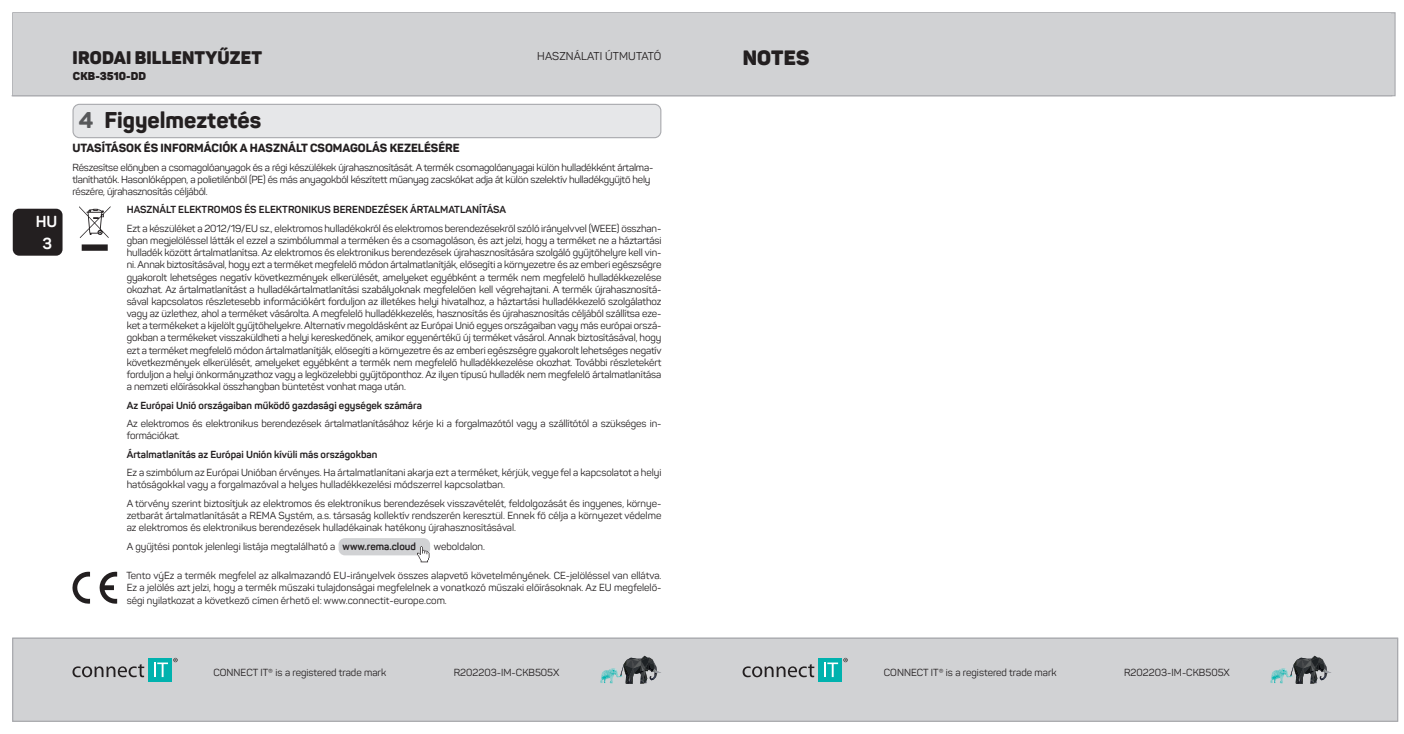
<style>
.page{position:relative;width:1404px;height:734px;background:#fff}
.page>*{position:absolute;margin:0;border:0;box-sizing:border-box;transform-origin:0 0}
.t1{font:800 22.5px "Panton";color:#231f20}
.t2{font:900 20.47px "Panton";letter-spacing:.01em;color:#231f20}
.t3{font:900 18px "Panton";letter-spacing:.01em;color:#231f20}
.t4{font:700 15.75px/22.3px "Panton";color:#fff;text-align:center}
.t5{font:800 11.7px "Panton";color:#231f20}
.t6{font:11.25px "Panton";letter-spacing:.01em;color:#231f20}
.t7{font:900 11.25px "Panton";letter-spacing:.005em;color:#231f20}
.t8{font:10.12px/12.2px "Panton";letter-spacing:-.01em;color:#231f20}
.t9{font:700 10.12px "Panton";color:#231f20}
.s1{color:#57585a}
.s2{font-weight:700}
</style>
<div class="page">
<div style="left:13px;top:13px;width:689px;height:83px;background:#d1d2d4"></div>
<div style="left:702px;top:13px;width:688px;height:83px;background:#d1d2d4"></div>
<hr style="left:12px;top:95px;width:690px;height:1px;background:#a8a9ad">
<hr style="left:702px;top:95px;width:690px;height:1px;background:#a8a9ad">
<div style="left:13px;top:209px;width:50px;height:47px;background:#231f20;border-radius:6px"></div>
<div style="left:12px;top:637px;width:1385px;height:84px;background:#d1d2d4;border:1px solid #a8a9ad"></div>
<svg style="left:600px;top:655px;width:61px;height:28px"></svg>
<div style="left:148px;top:657px;width:24px;height:24px;background:#00b2ae"></div>
<svg style="left:72px;top:664px;width:72px;height:13px"></svg>
<svg style="left:154px;top:657px;width:24px;height:20px"></svg>
<div style="left:73px;top:104px;width:587px;height:34px;background:#e6e7e9;border-radius:6px"></div>
<div style="left:72px;top:104px;width:589px;height:34px;border:1px solid #a8a9ad;border-radius:6px"></div>
<div style="left:338px;top:538px;width:92px;height:17px;background:#d1d2d4;border-radius:6px"></div>
<svg style="left:82px;top:244px;width:26px;height:7px"></svg>
<svg style="left:79px;top:206px;width:31px;height:32px"></svg>
<svg style="left:72px;top:571px;width:18px;height:33px"></svg>
<svg style="left:99px;top:571px;width:18px;height:32px"></svg>
<svg style="left:417px;top:546px;width:12px;height:16px"></svg>
<svg style="left:1270px;top:655px;width:61px;height:28px"></svg>
<div style="left:818px;top:657px;width:24px;height:24px;background:#00b2ae"></div>
<svg style="left:742px;top:664px;width:72px;height:13px"></svg>
<svg style="left:823px;top:657px;width:24px;height:20px"></svg>
<h3 class="t4" style="left:36px;top:210px;width:23px">HU<br>3</h3>
<h3 class="t3" style="left:73px;top:46px;width:191px">IRODAI BILLENTYŰZET</h3>
<p class="t7" style="left:73px;top:69px;width:75px">CKB-3510-DD</p>
<p class="t6" style="left:537px;top:49px;width:125px">HASZNÁLATI ÚTMUTATÓ</p>
<h1 class="t1" style="left:79px;top:106px;width:184px"><span class="s1">4</span> Figyelmeztetés</h1>
<p class="t5" style="left:72px;top:140px;width:389px">UTASÍTÁSOK ÉS INFORMÁCIÓK A HASZNÁLT CSOMAGOLÁS KEZELÉSÉRE</p>
<p class="t8" style="left:72px;top:161px;width:582px">Részesítse előnyben a csomagolóanyagok és a régi készülékek újrahasznosítását. A termék csomagolóanyagai külön hulladékként ártalma&shy;tlaníthatók. Hasonlóképpen, a polietilénből (PE) és más anyagokból készített műanyag zacskókat adja át külön szelektív hulladékgyűjtő hely részére, újrahasznosítás céljából.</p>
<p class="t9" style="left:127px;top:203px;width:381px">HASZNÁLT ELEKTROMOS ÉS ELEKTRONIKUS BERENDEZÉSEK ÁRTALMATLANÍTÁSA</p>
<p class="t8" style="left:127px;top:222px;width:536px;text-align:justify">Ezt a készüléket a 2012/19/EU sz., elektromos hulladékokról és elektromos berendezésekről szóló irányelvvel (WEEE) összhan&shy;gban megjelöléssel látták el ezzel a szimbólummal a terméken és a csomagoláson, és azt jelzi, hogy a terméket ne a háztartási hulladék között ártalmatlanítsa. Az elektromos és elektronikus berendezések újrahasznosítására szolgáló gyűjtőhelyre kell vin&shy;ni. Annak biztosításával, hogy ezt a terméket megfelelő módon ártalmatlanítják, elősegíti a környezetre és az emberi egészségre gyakorolt lehetséges negatív következmények elkerülését, amelyeket egyébként a termék nem megfelelő hulladékkezelése okozhat. Az ártalmatlanítást a hulladékártalmatlanítási szabályoknak megfelelően kell végrehajtani. A termék újrahasznosítá&shy;sával kapcsolatos részletesebb információkért forduljon az illetékes helyi hivatalhoz, a háztartási hulladékkezelő szolgálathoz vagy az üzlethez, ahol a terméket vásárolta. A megfelelő hulladékkezelés, hasznosítás és újrahasznosítás céljából szállítsa eze&shy;ket a termékeket a kijelölt gyűjtőhelyekre. Alternatív megoldásként az Európai Unió egyes országaiban vagy más európai orszá&shy;gokban a termékeket visszaküldheti a helyi kereskedőnek, amikor egyenértékű új terméket vásárol. Annak biztosításával, hogy ezt a terméket megfelelő módon ártalmatlanítják, elősegíti a környezetre és az emberi egészségre gyakorolt lehetséges negatív következmények elkerülését, amelyeket egyébként a termék nem megfelelő hulladékkezelése okozhat. További részletekért forduljon a helyi önkormányzathoz vagy a legközelebbi gyűjtőponthoz. Az ilyen típusú hulladék nem megfelelő ártalmatlanítása a nemzeti előírásokkal összhangban büntetést vonhat maga után.</p>
<p class="t9" style="left:127px;top:398px;width:297px">Az Európai Unió országaiban működő gazdasági egységek számára</p>
<p class="t8" style="left:127px;top:417px;width:536px">Az elektromos és elektronikus berendezések ártalmatlanításához kérje ki a forgalmazótól vagy a szállítótól a szükséges in&shy;formációkat.</p>
<p class="t9" style="left:127px;top:448px;width:252px">Ártalmatlanítás az Európai Unión kívüli más országokban</p>
<p class="t8" style="left:127px;top:466px;width:536px">Ez a szimbólum az Európai Unióban érvényes. Ha ártalmatlanítani akarja ezt a terméket, kérjük, vegye fel a kapcsolatot a helyi hatóságokkal vagy a forgalmazóval a helyes hulladékkezelési módszerrel kapcsolatban.</p>
<p class="t8" style="left:127px;top:497px;width:536px;text-align:justify">A törvény szerint biztosítjuk az elektromos és elektronikus berendezések visszavételét, feldolgozását és ingyenes, környe&shy;zetbarát ártalmatlanítását a REMA Systém, a.s. társaság kollektív rendszerén keresztül. Ennek fő célja a környezet védelme az elektromos és elektronikus berendezések hulladékainak hatékony újrahasznosításával.</p>
<p class="t8" style="left:127px;top:540px;width:291px">A gyűjtési pontok jelenlegi listája megtalálható a <span class="s2">www.rema.cloud</span></p>
<p class="t8" style="left:433px;top:540px;width:53px">weboldalon.</p>
<p class="t8" style="left:126px;top:569px;width:536px;text-align:justify">Tento výEz a termék megfelel az alkalmazandó EU-irányelvek összes alapvető követelményének. CE-jelöléssel van ellátva.<br>Ez a jelölés azt jelzi, hogy a termék műszaki tulajdonságai megfelelnek a vonatkozó műszaki előírásoknak. Az EU megfelelő&shy;ségi nyilatkozat a következő címen érhető el: www.connectit-europe.com.</p>
<p class="t8" style="left:213px;top:665px;width:174px">CONNECT IT®️ is a registered trade mark</p>
<p class="t8" style="left:453px;top:665px;width:107px">R202203-IM-CKB505X</p>
<h2 class="t2" style="left:742px;top:45px;width:68px">NOTES</h2>
<p class="t8" style="left:883px;top:665px;width:174px">CONNECT IT®️ is a registered trade mark</p>
<p class="t8" style="left:1123px;top:665px;width:107px">R202203-IM-CKB505X</p>
</div>
